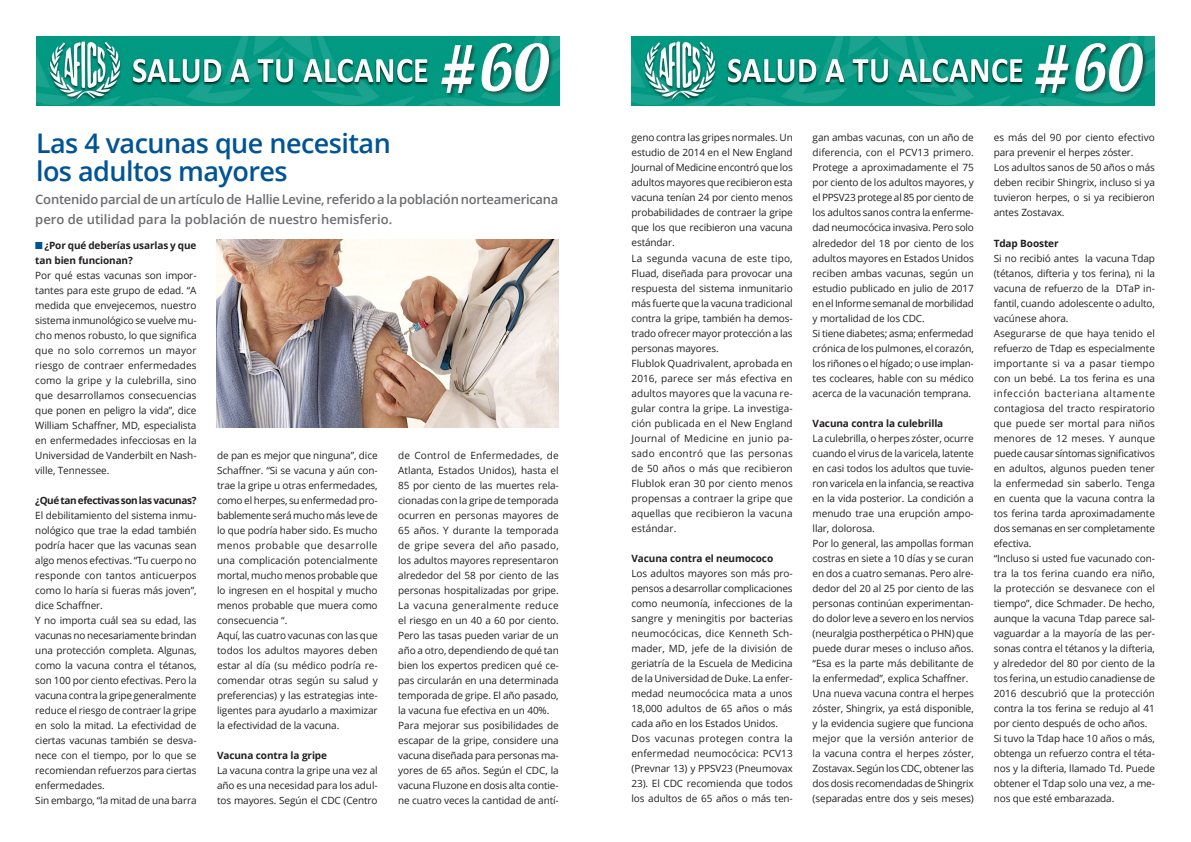
<style>
.page{position:relative;width:1191px;height:842px;background:#fff}
.page>*{position:absolute;margin:0;border:0;box-sizing:border-box;transform-origin:0 0}
.t1{font:64.1px "Lobster 1.4";color:#fff}
._0_CHAMPA_TXT{font:600 27px "Open Sans";letter-spacing:-.02em;color:#005495}
._0_CHAMPA_BAJADA{font:600 13px/20px "Open Sans";letter-spacing:-.02em;color:#6c6d70}
._0_CHAMPA_TXT-2{font:10px/15px "Open Sans";letter-spacing:-.01em;color:#231f20;text-align:justify}
._0_CHAMPA_TXT-3{font:700 10px/15px "Open Sans";letter-spacing:-.01em;color:#231f20}
._0_CHAMPA_TXT-4{font:700 10px "Open Sans";letter-spacing:-.04em;color:#231f20}
.s1{color:#005495}
</style>
<div class="page">
<img style="left:36px;top:36px;width:523px;height:70px">
<img style="left:631px;top:36px;width:524px;height:70px">
<div style="left:440px;top:42px;width:114px;height:56px;background:#231f20;opacity:.6"></div>
<div style="left:1034px;top:42px;width:113px;height:56px;background:#231f20;opacity:.6"></div>
<img style="left:216px;top:240px;width:342px;height:187px">
<p class="t1" style="left:438px;top:27px;width:112px">#60</p>
<p class="t1" style="left:1032px;top:27px;width:112px">#60</p>
<p class="_0_CHAMPA_TXT" style="left:36px;top:125px;width:356px">Las 4 vacunas que necesitan</p>
<p class="_0_CHAMPA_TXT" style="left:36px;top:153px;width:253px">los adultos mayores</p>
<p class="_0_CHAMPA_BAJADA" style="left:35px;top:189px;width:525px">Contenido parcial de un artículo de Hallie Levine, referido a la población norteamericana pero de utilidad para la población de nuestro hemisferio.</p>
<p class="_0_CHAMPA_TXT-3" style="left:35px;top:237px;width:163px"><span class="s1">■</span> ¿Por qué deberías usarlas y que tan bien funcionan?</p>
<p class="_0_CHAMPA_TXT-2" style="left:35px;top:267px;width:163px">Por qué estas vacunas son impor&shy;tantes para este grupo de edad. “A medida que envejecemos, nuestro sistema inmunológico se vuelve mu&shy;cho menos robusto, lo que significa que no solo corremos un mayor riesgo de contraer enfermedades como la gripe y la culebrilla, sino que desarrollamos consecuencias que ponen en peligro la vida”, dice William Schaffner, MD, especialista en enfermedades infecciosas en la Universidad de Vanderbilt en Nash&shy;ville, Tennessee.</p>
<p class="_0_CHAMPA_TXT-4" style="left:35px;top:493px;width:163px">¿Qué tan efectivas son las vacunas?</p>
<p class="_0_CHAMPA_TXT-2" style="left:35px;top:507px;width:163px">El debilitamiento del sistema inmu&shy;nológico que trae la edad también podría hacer que las vacunas sean algo menos efectivas. “Tu cuerpo no responde con tantos anticuerpos como lo haría si fueras más joven”, dice Schaffner.</p>
<p class="_0_CHAMPA_TXT-2" style="left:35px;top:612px;width:163px">Y no importa cuál sea su edad, las vacunas no necesariamente brindan una protección completa. Algunas, como la vacuna contra el tétanos, son 100 por ciento efectivas. Pero la vacuna contra la gripe generalmente reduce el riesgo de contraer la gripe en solo la mitad. La efectividad de ciertas vacunas también se desva&shy;nece con el tiempo, por lo que se recomiendan refuerzos para ciertas enfermedades.</p>
<p class="_0_CHAMPA_TXT-2" style="left:35px;top:792px;width:163px">Sin embargo, “la mitad de una barra</p>
<p class="_0_CHAMPA_TXT-2" style="left:217px;top:447px;width:162px">de pan es mejor que ninguna”, dice Schaffner. “Si se vacuna y aún con&shy;trae la gripe u otras enfermedades, como el herpes, su enfermedad pro&shy;bablemente será mucho más leve de lo que podría haber sido. Es mucho menos probable que desarrolle una complicación potencialmente mortal, mucho menos probable que lo ingresen en el hospital y mucho menos probable que muera como consecuencia “.</p>
<p class="_0_CHAMPA_TXT-2" style="left:217px;top:627px;width:162px">Aquí, las cuatro vacunas con las que todos los adultos mayores deben estar al día (su médico podría re&shy;comendar otras según su salud y preferencias) y las estrategias inte&shy;ligentes para ayudarlo a maximizar la efectividad de la vacuna.</p>
<p class="_0_CHAMPA_TXT-3" style="left:217px;top:747px;width:111px">Vacuna contra la gripe</p>
<p class="_0_CHAMPA_TXT-2" style="left:217px;top:762px;width:162px">La vacuna contra la gripe una vez al año es una necesidad para los adul&shy;tos mayores. Según el CDC (Centro</p>
<p class="_0_CHAMPA_TXT-2" style="left:398px;top:447px;width:162px">de Control de Enfermedades, de Atlanta, Estados Unidos), hasta el 85 por ciento de las muertes rela&shy;cionadas con la gripe de temporada ocurren en personas mayores de 65 años. Y durante la temporada de gripe severa del año pasado, los adultos mayores representaron alrededor del 58 por ciento de las personas hospitalizadas por gripe.<br>La vacuna generalmente reduce el riesgo en un 40 a 60 por ciento.<br>Pero las tasas pueden variar de un año a otro, dependiendo de qué tan bien los expertos predicen qué ce&shy;pas circularán en una determinada temporada de gripe. El año pasado, la vacuna fue efectiva en un 40%.</p>
<p class="_0_CHAMPA_TXT-2" style="left:398px;top:717px;width:162px">Para mejorar sus posibilidades de escapar de la gripe, considere una vacuna diseñada para personas ma&shy;yores de 65 años. Según el CDC, la vacuna Fluzone en dosis alta contie&shy;ne cuatro veces la cantidad de antí-</p>
<p class="_0_CHAMPA_TXT-2" style="left:631px;top:130px;width:163px">geno contra las gripes normales. Un estudio de 2014 en el New England Journal of Medicine encontró que los adultos mayores que recibieron esta vacuna tenían 24 por ciento menos probabilidades de contraer la gripe que los que recibieron una vacuna estándar.</p>
<p class="_0_CHAMPA_TXT-2" style="left:631px;top:250px;width:163px">La segunda vacuna de este tipo, Fluad, diseñada para provocar una respuesta del sistema inmunitario más fuerte que la vacuna tradicional contra la gripe, también ha demos&shy;trado ofrecer mayor protección a las personas mayores.</p>
<p class="_0_CHAMPA_TXT-2" style="left:631px;top:355px;width:163px">Flublok Quadrivalent, aprobada en 2016, parece ser más efectiva en adultos mayores que la vacuna re&shy;gular contra la gripe. La investiga&shy;ción publicada en el New England Journal of Medicine en junio pa&shy;sado encontró que las personas de 50 años o más que recibieron Flublok eran 30 por ciento menos propensas a contraer la gripe que aquellas que recibieron la vacuna estándar.</p>
<p class="_0_CHAMPA_TXT-3" style="left:631px;top:550px;width:143px">Vacuna contra el neumococo</p>
<p class="_0_CHAMPA_TXT-2" style="left:631px;top:565px;width:163px">Los adultos mayores son más pro&shy;pensos a desarrollar complicaciones como neumonía, infecciones de la sangre y meningitis por bacterias neumocócicas, dice Kenneth Sch&shy;mader, MD, jefe de la división de geriatría de la Escuela de Medicina de la Universidad de Duke. La enfer&shy;medad neumocócica mata a unos 18,000 adultos de 65 años o más cada año en los Estados Unidos.</p>
<p class="_0_CHAMPA_TXT-2" style="left:631px;top:730px;width:163px">Dos vacunas protegen contra la enfermedad neumocócica: PCV13 (Prevnar 13) y PPSV23 (Pneumovax 23). El CDC recomienda que todos los adultos de 65 años o más ten-</p>
<p class="_0_CHAMPA_TXT-2" style="left:812px;top:130px;width:163px">gan ambas vacunas, con un año de diferencia, con el PCV13 primero.<br>Protege a aproximadamente el 75 por ciento de los adultos mayores, y el PPSV23 protege al 85 por ciento de los adultos sanos contra la enferme&shy;dad neumocócica invasiva. Pero solo alrededor del 18 por ciento de los adultos mayores en Estados Unidos reciben ambas vacunas, según un estudio publicado en julio de 2017 en el Informe semanal de morbilidad y mortalidad de los CDC.</p>
<p class="_0_CHAMPA_TXT-2" style="left:812px;top:325px;width:163px">Si tiene diabetes; asma; enfermedad crónica de los pulmones, el corazón, los riñones o el hígado; o use implan&shy;tes cocleares, hable con su médico acerca de la vacunación temprana.</p>
<p class="_0_CHAMPA_TXT-3" style="left:812px;top:415px;width:132px">Vacuna contra la culebrilla</p>
<p class="_0_CHAMPA_TXT-2" style="left:812px;top:430px;width:163px">La culebrilla, o herpes zóster, ocurre cuando el virus de la varicela, latente en casi todos los adultos que tuvie&shy;ron varicela en la infancia, se reactiva en la vida posterior. La condición a menudo trae una erupción ampo&shy;llar, dolorosa.</p>
<p class="_0_CHAMPA_TXT-2" style="left:812px;top:535px;width:163px">Por lo general, las ampollas forman costras en siete a 10 días y se curan en dos a cuatro semanas. Pero alre&shy;dedor del 20 al 25 por ciento de las personas continúan experimentan&shy;do dolor leve a severo en los nervios (neuralgia postherpética o PHN) que puede durar meses o incluso años. “Esa es la parte más debilitante de la enfermedad”, explica Schaffner.</p>
<p class="_0_CHAMPA_TXT-2" style="left:812px;top:685px;width:163px">Una nueva vacuna contra el herpes zóster, Shingrix, ya está disponible, y la evidencia sugiere que funciona mejor que la versión anterior de la vacuna contra el herpes zóster, Zostavax. Según los CDC, obtener las dos dosis recomendadas de Shingrix (separadas entre dos y seis meses)</p>
<p class="_0_CHAMPA_TXT-2" style="left:993px;top:130px;width:163px">es más del 90 por ciento efectivo para prevenir el herpes zóster.</p>
<p class="_0_CHAMPA_TXT-2" style="left:993px;top:160px;width:163px">Los adultos sanos de 50 años o más deben recibir Shingrix, incluso si ya tuvieron herpes, o si ya recibieron antes Zostavax.</p>
<p class="_0_CHAMPA_TXT-3" style="left:993px;top:235px;width:66px">Tdap Booster</p>
<p class="_0_CHAMPA_TXT-2" style="left:993px;top:250px;width:163px">Si no recibió antes la vacuna Tdap (tétanos, difteria y tos ferina), ni la vacuna de refuerzo de la DTaP in&shy;fantil, cuando adolescente o adulto, vacúnese ahora.</p>
<p class="_0_CHAMPA_TXT-2" style="left:993px;top:325px;width:163px">Asegurarse de que haya tenido el refuerzo de Tdap es especialmente importante si va a pasar tiempo con un bebé. La tos ferina es una infección bacteriana altamente contagiosa del tracto respiratorio que puede ser mortal para niños menores de 12 meses. Y aunque puede causar síntomas significativos en adultos, algunos pueden tener la enfermedad sin saberlo. Tenga en cuenta que la vacuna contra la tos ferina tarda aproximadamente dos semanas en ser completamente efectiva.</p>
<p class="_0_CHAMPA_TXT-2" style="left:993px;top:550px;width:163px">“Incluso si usted fue vacunado con&shy;tra la tos ferina cuando era niño, la protección se desvanece con el tiempo”, dice Schmader. De hecho, aunque la vacuna Tdap parece sal&shy;vaguardar a la mayoría de las per&shy;sonas contra el tétanos y la difteria, y alrededor del 80 por ciento de la tos ferina, un estudio canadiense de 2016 descubrió que la protección contra la tos ferina se redujo al 41 por ciento después de ocho años.</p>
<p class="_0_CHAMPA_TXT-2" style="left:993px;top:730px;width:163px">Si tuvo la Tdap hace 10 años o más, obtenga un refuerzo contra el téta&shy;nos y la difteria, llamado Td. Puede obtener el Tdap solo una vez, a me&shy;nos que esté embarazada.</p>
</div>
